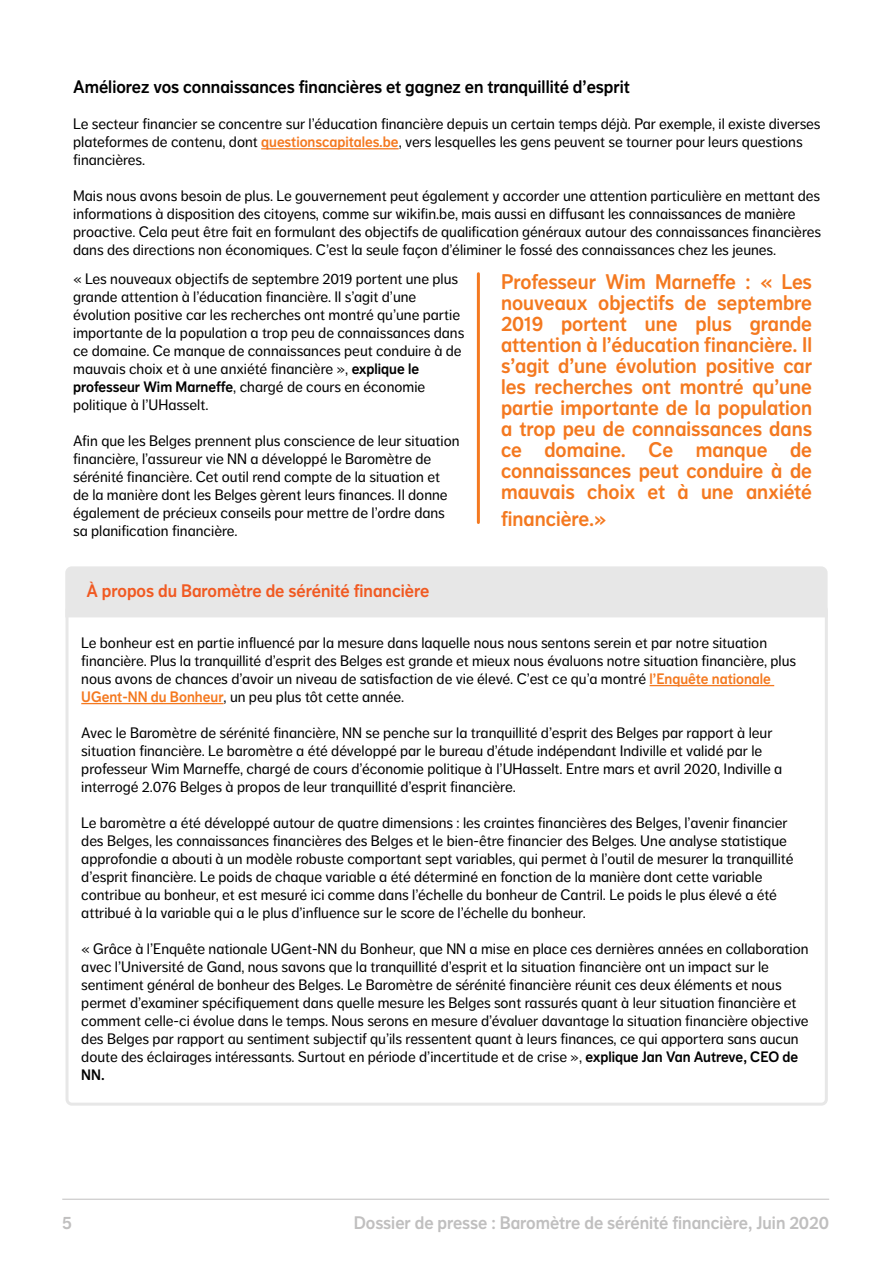
<style>
.page{position:relative;width:893px;height:1263px;background:#fff}
.page>*{position:absolute;margin:0;border:0;box-sizing:border-box;transform-origin:0 0}
.t1{font:21px/21px "NN Dagny Display";color:#f47920;text-align:justify}
.t2{font:18px "NN Dagny Display";color:#000}
.t3{font:18px "NN Dagny Display";color:#c0bfbf}
.t4{font:18px "NN Dagny Display";color:#f15a22}
.t5{font:15px/18px "NN Dagny Text";color:#000}
.t6{font:15px "NN Dagny Display";color:#000}
.s1{font-family:"NN Dagny Display";color:#f47920}
.s2{font-family:"NN Dagny Display"}
</style>
<div class="page">
<hr style="left:62px;top:1199px;width:767px;height:1px;background:#c0bfbf">
<hr style="left:261px;top:148px;width:138px;height:1px;background:#f47920">
<hr style="left:649px;top:685px;width:125px;height:1px;background:#f47920">
<hr style="left:81px;top:703px;width:143px;height:1px;background:#f47920">
<div style="left:65px;top:566px;width:763px;height:51px;background:#e7e7e7"></div>
<hr style="left:477px;top:274px;width:3px;height:248px;background:#f47920">
<p class="t2" style="left:73px;top:76px;width:558px">Améliorez vos connaissances financières et gagnez en tranquillité d’esprit</p>
<p class="t5" style="left:73px;top:115px;width:749px">Le secteur financier se concentre sur l’éducation financière depuis un certain temps déjà. Par exemple, il existe diverses plateformes de contenu, dont <span class="s1">questionscapitales.be</span>, vers lesquelles les gens peuvent se tourner pour leurs questions financières.</p>
<p class="t5" style="left:73px;top:187px;width:749px">Mais nous avons besoin de plus. Le gouvernement peut également y accorder une attention particulière en mettant des informations à disposition des citoyens, comme sur wikifin.be, mais aussi en diffusant les connaissances de manière proactive. Cela peut être fait en formulant des objectifs de qualification généraux autour des connaissances financières dans des directions non économiques. C’est la seule façon d’éliminer le fossé des connaissances chez les jeunes.</p>
<p class="t5" style="left:73px;top:270px;width:393px">« Les nouveaux objectifs de septembre 2019 portent une plus grande attention à l’éducation financière. Il s’agit d’une évolution positive car les recherches ont montré qu’une partie importante de la population a trop peu de connaissances dans ce domaine. Ce manque de connaissances peut conduire à de mauvais choix et à une anxiété financière », <span class="s2">explique le professeur Wim Marneffe</span>, chargé de cours en économie politique à l’UHasselt.</p>
<p class="t5" style="left:73px;top:432px;width:388px">Afin que les Belges prennent plus conscience de leur situation financière, l’assureur vie NN a développé le Baromètre de sérénité financière. Cet outil rend compte de la situation et<br>de la manière dont les Belges gèrent leurs finances. Il donne également de précieux conseils pour mettre de l’ordre dans sa planification financière.</p>
<p class="t4" style="left:87px;top:581px;width:344px">À propos du Baromètre de sérénité financière</p>
<p class="t1" style="left:501px;top:272px;width:313px">Professeur Wim Marneffe : « Les nouveaux objectifs de septembre 2019 portent une plus grande attention à l’éducation financière. Il s’agit d’une évolution positive car les recherches ont montré qu’une partie importante de la population a trop peu de connaissances dans ce domaine. Ce manque de connaissances peut conduire à de mauvais choix et à une anxiété</p>
<h1 class="t1" style="left:501px;top:509px;width:107px">financière.»</h1>
<p class="t5" style="left:81px;top:634px;width:716px">Le bonheur est en partie influencé par la mesure dans laquelle nous nous sentons serein et par notre situation financière. Plus la tranquillité d’esprit des Belges est grande et mieux nous évaluons notre situation financière, plus nous avons de chances d’avoir un niveau de satisfaction de vie élevé. C’est ce qu’a montré <span class="s1">l’Enquête nationale UGent-NN du Bonheur</span>, un peu plus tôt cette année.</p>
<p class="t5" style="left:81px;top:724px;width:702px">Avec le Baromètre de sérénité financière, NN se penche sur la tranquillité d’esprit des Belges par rapport à leur situation financière. Le baromètre a été développé par le bureau d’étude indépendant Indiville et validé par le professeur Wim Marneffe, chargé de cours d’économie politique à l’UHasselt. Entre mars et avril 2020, Indiville a interrogé 2.076 Belges à propos de leur tranquillité d’esprit financière.</p>
<p class="t5" style="left:81px;top:814px;width:714px">Le baromètre a été développé autour de quatre dimensions : les craintes financières des Belges, l’avenir financier des Belges, les connaissances financières des Belges et le bien-être financier des Belges. Une analyse statistique approfondie a abouti à un modèle robuste comportant sept variables, qui permet à l’outil de mesurer la tranquillité d’esprit financière. Le poids de chaque variable a été déterminé en fonction de la manière dont cette variable contribue au bonheur, et est mesuré ici comme dans l’échelle du bonheur de Cantril. Le poids le plus élevé a été attribué à la variable qui a le plus d’influence sur le score de l’échelle du bonheur.</p>
<p class="t5" style="left:81px;top:940px;width:729px">« Grâce à l’Enquête nationale UGent-NN du Bonheur, que NN a mise en place ces dernières années en collaboration avec l’Université de Gand, nous savons que la tranquillité d’esprit et la situation financière ont un impact sur le sentiment général de bonheur des Belges. Le Baromètre de sérénité financière réunit ces deux éléments et nous permet d’examiner spécifiquement dans quelle mesure les Belges sont rassurés quant à leur situation financière et comment celle-ci évolue dans le temps. Nous serons en mesure d’évaluer davantage la situation financière objective des Belges par rapport au sentiment subjectif qu’ils ressentent quant à leurs finances, ce qui apportera sans aucun doute des éclairages intéressants. Surtout en période d’incertitude et de crise », <span class="s2">explique Jan Van Autreve, CEO de</span></p>
<p class="t6" style="left:81px;top:1066px;width:25px">NN.</p>
<p class="t3" style="left:62px;top:1212px;width:11px">5</p>
<p class="t3" style="left:354px;top:1212px;width:477px">Dossier de presse : Baromètre de sérénité financière, Juin 2020</p>
</div>
